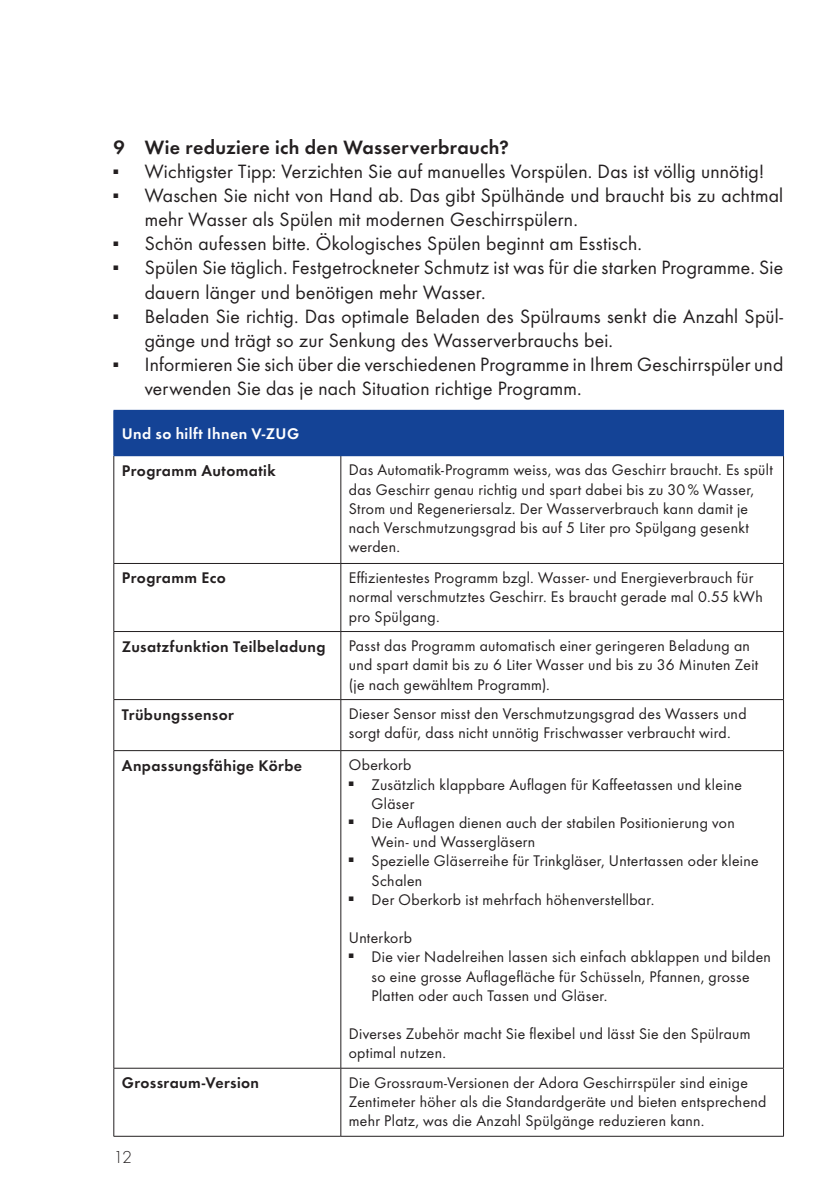
<style>
.page{position:relative;width:840px;height:1191px;background:#fff}
.page>*{position:absolute;margin:0;border:0;box-sizing:border-box;transform-origin:0 0}
.t1{font:20px/24px "ZUG Futura";letter-spacing:.015em;color:#231f20}
.t2{font:800 20px "ZUG Futura";letter-spacing:.015em;color:#231f20}
.t3{font:300 18px "ZUG Futura";color:#231f20}
.t4{font:16px/19.2px "ZUG Futura";letter-spacing:.02em;color:#231f20}
.t5{font:800 16px "ZUG Futura";letter-spacing:.025em;color:#231f20}
.t6{font:800 16px "ZUG Futura";letter-spacing:.025em;color:#fff}
</style>
<div class="page">
<div style="left:114px;top:410px;width:669px;height:46px;background:#144396"></div>
<hr style="left:113px;top:456px;width:1px;height:107px;background:#231f20">
<hr style="left:340px;top:456px;width:1px;height:107px;background:#231f20">
<hr style="left:782px;top:456px;width:1px;height:107px;background:#231f20">
<hr style="left:113px;top:563px;width:227px;height:1px;background:#231f20">
<hr style="left:113px;top:564px;width:1px;height:67px;background:#231f20">
<hr style="left:340px;top:563px;width:443px;height:1px;background:#231f20">
<hr style="left:340px;top:564px;width:1px;height:67px;background:#231f20">
<hr style="left:782px;top:564px;width:1px;height:67px;background:#231f20">
<hr style="left:113px;top:631px;width:227px;height:1px;background:#231f20">
<hr style="left:113px;top:632px;width:1px;height:67px;background:#231f20">
<hr style="left:340px;top:631px;width:443px;height:1px;background:#231f20">
<hr style="left:340px;top:632px;width:1px;height:67px;background:#231f20">
<hr style="left:782px;top:632px;width:1px;height:67px;background:#231f20">
<hr style="left:113px;top:699px;width:227px;height:1px;background:#231f20">
<hr style="left:113px;top:700px;width:1px;height:50px;background:#231f20">
<hr style="left:340px;top:699px;width:443px;height:1px;background:#231f20">
<hr style="left:340px;top:700px;width:1px;height:50px;background:#231f20">
<hr style="left:782px;top:700px;width:1px;height:50px;background:#231f20">
<hr style="left:113px;top:750px;width:227px;height:1px;background:#231f20">
<hr style="left:113px;top:751px;width:1px;height:317px;background:#231f20">
<hr style="left:340px;top:750px;width:443px;height:1px;background:#231f20">
<hr style="left:340px;top:751px;width:1px;height:317px;background:#231f20">
<hr style="left:782px;top:751px;width:1px;height:317px;background:#231f20">
<hr style="left:113px;top:1067px;width:227px;height:1px;background:#231f20">
<hr style="left:113px;top:1068px;width:1px;height:68px;background:#231f20">
<hr style="left:340px;top:1067px;width:443px;height:1px;background:#231f20">
<hr style="left:340px;top:1068px;width:1px;height:68px;background:#231f20">
<hr style="left:782px;top:1068px;width:1px;height:68px;background:#231f20">
<hr style="left:113px;top:1136px;width:227px;height:1px;background:#231f20">
<hr style="left:340px;top:1136px;width:443px;height:1px;background:#231f20">
<hr style="left:113px;top:410px;width:1px;height:45px;background:#144396">
<hr style="left:113px;top:455px;width:227px;height:1px;background:#144396">
<p class="t2" style="left:113px;top:136px;width:397px">9 Wie reduziere ich den Wasserverbrauch?</p>
<p class="t1" style="left:113px;top:160px;width:652px">■ Wichtigster Tipp: Verzichten Sie auf manuelles Vorspülen. Das ist völlig unnötig!</p>
<p class="t1" style="left:145px;top:184px;width:639px;text-indent:-31px">■ Waschen Sie nicht von Hand ab. Das gibt Spülhände und braucht bis zu achtmal mehr Wasser als Spülen mit modernen Geschirrspülern.</p>
<p class="t1" style="left:113px;top:232px;width:529px">■ Schön aufessen bitte. Ökologisches Spülen beginnt am Esstisch.</p>
<p class="t1" style="left:145px;top:256px;width:639px;text-indent:-31px">■ Spülen Sie täglich. Festgetrockneter Schmutz ist was für die starken Programme. Sie dauern länger und benötigen mehr Wasser.</p>
<p class="t1" style="left:145px;top:304px;width:639px;text-indent:-31px">■ Beladen Sie richtig. Das optimale Beladen des Spülraums senkt die Anzahl Spül&shy;gänge und trägt so zur Senkung des Wasserverbrauchs bei.</p>
<p class="t1" style="left:145px;top:352px;width:639px;text-indent:-31px">■ Informieren Sie sich über die verschiedenen Programme in Ihrem Geschirrspüler und verwenden Sie das je nach Situation richtige Programm.</p>
<p class="t6" style="left:122px;top:424px;width:179px">Und so hilft Ihnen V-ZUG</p>
<p class="t5" style="left:122px;top:461px;width:155px">Programm Automatik</p>
<p class="t4" style="left:348px;top:460px;width:425px">Das Automatik-Programm weiss, was das Geschirr braucht. Es spült das Geschirr genau richtig und spart dabei bis zu 30% Wasser, Strom und Regeneriersalz. Der Wasserverbrauch kann damit je nach Verschmutzungsgrad bis auf 5 Liter pro Spülgang gesenkt werden.</p>
<p class="t5" style="left:122px;top:568px;width:106px">Programm Eco</p>
<p class="t4" style="left:348px;top:568px;width:415px">Effizientestes Programm bzgl. Wasser- und Energieverbrauch für normal verschmutztes Geschirr. Es braucht gerade mal 0.55 kWh pro Spülgang.</p>
<p class="t5" style="left:122px;top:636px;width:205px">Zusatzfunktion Teilbeladung</p>
<p class="t4" style="left:348px;top:636px;width:411px">Passt das Programm automatisch einer geringeren Beladung an und spart damit bis zu 6 Liter Wasser und bis zu 36 Minuten Zeit (je nach gewähltem Programm).</p>
<p class="t5" style="left:122px;top:704px;width:114px">Trübungssensor</p>
<p class="t4" style="left:348px;top:704px;width:399px">Dieser Sensor misst den Verschmutzungsgrad des Wassers und sorgt dafür, dass nicht unnötig Frischwasser verbraucht wird.</p>
<p class="t5" style="left:122px;top:755px;width:182px">Anpassungsfähige Körbe</p>
<p class="t4" style="left:348px;top:755px;width:64px">Oberkorb</p>
<p class="t4" style="left:371px;top:774px;width:372px;text-indent:-23px">■ Zusätzlich klappbare Auflagen für Kaffeetassen und kleine<br>Gläser</p>
<p class="t4" style="left:371px;top:813px;width:364px;text-indent:-23px">■ Die Auflagen dienen auch der stabilen Positionierung von<br>Wein- und Wassergläsern</p>
<p class="t4" style="left:371px;top:851px;width:388px;text-indent:-23px">■ Spezielle Gläserreihe für Trinkgläser, Untertassen oder kleine<br>Schalen</p>
<p class="t4" style="left:348px;top:889px;width:307px">■ Der Oberkorb ist mehrfach höhenverstellbar.</p>
<p class="t4" style="left:348px;top:928px;width:65px">Unterkorb</p>
<p class="t4" style="left:371px;top:947px;width:400px;text-indent:-23px">■ Die vier Nadelreihen lassen sich einfach abklappen und bilden so eine grosse Auflagefläche für Schüsseln, Pfannen, grosse<br>Platten oder auch Tassen und Gläser.</p>
<p class="t4" style="left:348px;top:1024px;width:403px">Diverses Zubehör macht Sie flexibel und lässt Sie den Spülraum optimal nutzen.</p>
<p class="t5" style="left:122px;top:1073px;width:139px">Grossraum-Version</p>
<p class="t4" style="left:348px;top:1072px;width:419px">Die Grossraum-Versionen der Adora Geschirrspüler sind einige<br>Zentimeter höher als die Standardgeräte und bieten entsprechend mehr Platz, was die Anzahl Spülgänge reduzieren kann.</p>
<p class="t3" style="left:113px;top:1147px;width:20px">12</p>
</div>
